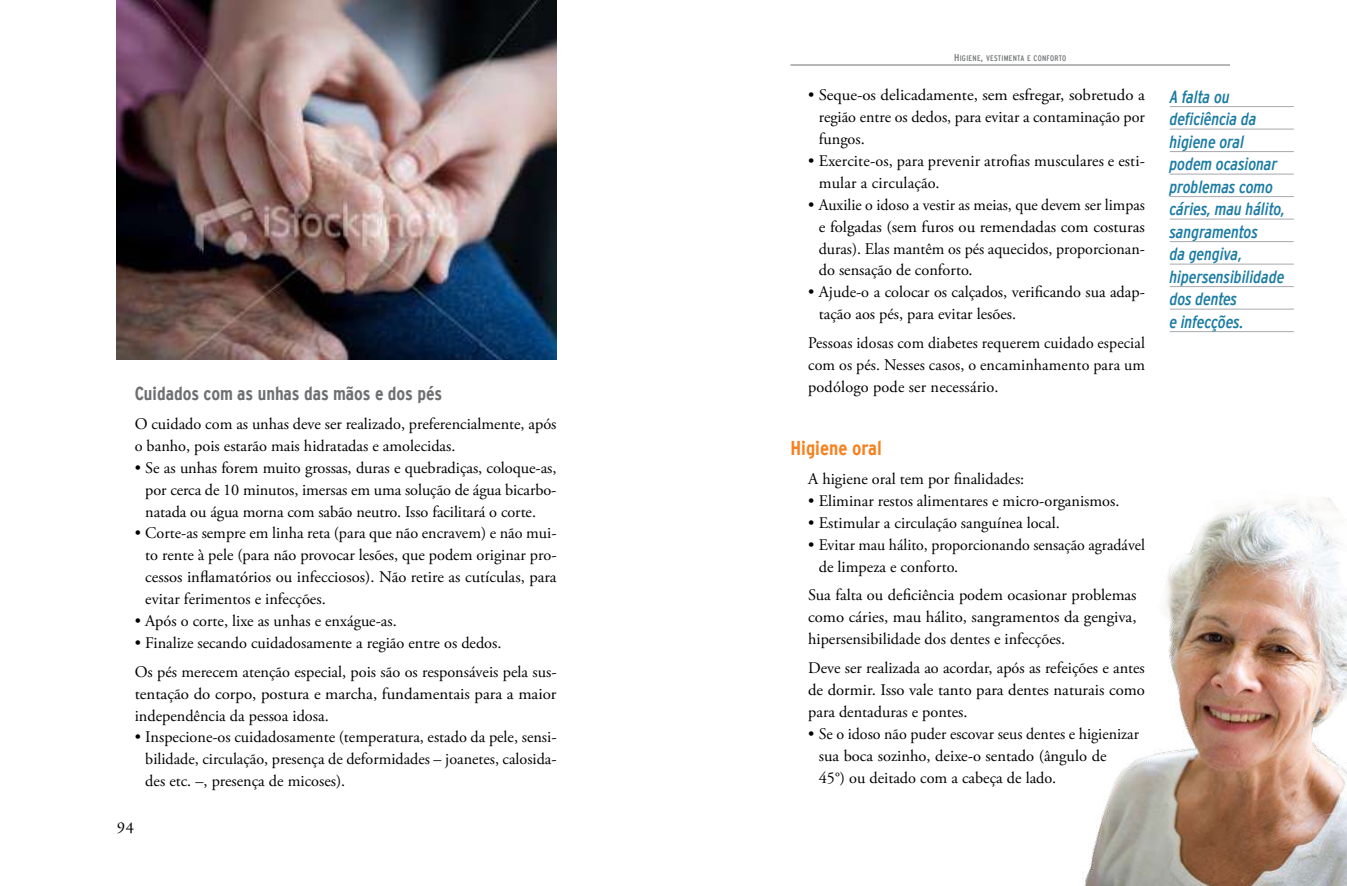
<style>
.page{position:relative;width:1347px;height:886px;background:#fff}
.page>*{position:absolute;margin:0;border:0;box-sizing:border-box;transform-origin:0 0}
.t1{font:700 condensed 20px "Interstate";color:#f58220}
.t2{font:700 condensed 18.75px "Interstate";color:#6d6f71}
.t3{font:italic condensed 17.5px/22.5px "Interstate";color:#1a7ba3}
.t4{font:17.5px "Adobe Garamond Pro";color:#000}
.t5{font:16.25px/21.9px "Adobe Garamond Pro";color:#000;text-align:justify}
.t6{font:16.25px/21.9px "Adobe Garamond Pro";color:#000;scale:1.04 1}
.t7{font:8px "Interstate Regular Condensed SC800";letter-spacing:.035em;color:#6d6f71}
.s1{font-size:10px}
</style>
<div class="page">
<hr style="left:790px;top:65px;width:440px;height:1px;background:#6d6f71">
<img style="left:117px;top:0;width:439px;height:360px">
<hr style="left:1169px;top:106px;width:124px;height:1px;background:#a7a9ac">
<hr style="left:1169px;top:129px;width:124px;height:1px;background:#a7a9ac">
<hr style="left:1169px;top:151px;width:124px;height:1px;background:#a7a9ac">
<hr style="left:1169px;top:174px;width:124px;height:1px;background:#a7a9ac">
<hr style="left:1169px;top:196px;width:124px;height:1px;background:#a7a9ac">
<hr style="left:1169px;top:219px;width:124px;height:1px;background:#a7a9ac">
<hr style="left:1169px;top:241px;width:124px;height:1px;background:#a7a9ac">
<hr style="left:1169px;top:264px;width:124px;height:1px;background:#a7a9ac">
<hr style="left:1169px;top:286px;width:124px;height:1px;background:#a7a9ac">
<hr style="left:1169px;top:309px;width:124px;height:1px;background:#a7a9ac">
<hr style="left:1169px;top:331px;width:124px;height:1px;background:#a7a9ac">
<img style="left:1082px;top:498px;width:264px;height:388px">
<p class="t2" style="left:135px;top:383px;width:309px">Cuidados com as unhas das mãos e dos pés</p>
<p class="t5" style="left:135px;top:413px;width:423px">O cuidado com as unhas deve ser realizado, preferencialmente, após o banho, pois estarão mais hidratadas e amolecidas.</p>
<p class="t5" style="left:145px;top:457px;width:413px;text-indent:-11px">• Se as unhas forem muito grossas, duras e quebradiças, coloque-as, por cerca de 10 minutos, imersas em uma solução de água bicarbo&shy;natada ou água morna com sabão neutro. Isso facilitará o corte.</p>
<p class="t5" style="left:145px;top:523px;width:413px;text-indent:-11px">• Corte-as sempre em linha reta (para que não encravem) e não mui&shy;to rente à pele (para não provocar lesões, que podem originar pro&shy;cessos inflamatórios ou infecciosos). Não retire as cutículas, para evitar ferimentos e infecções.</p>
<p class="t5" style="left:135px;top:610px;width:264px">• Após o corte, lixe as unhas e enxágue-as.</p>
<p class="t5" style="left:135px;top:629px;width:423px;line-height:29px">• Finalize secando cuidadosamente a região entre os dedos.<br>Os pés merecem atenção especial, pois são os responsáveis pela sus-</p>
<p class="t6" style="left:135px;top:683px;width:407px">tentação do corpo, postura e marcha, fundamentais para a maior independência da pessoa idosa.</p>
<p class="t5" style="left:145px;top:727px;width:413px;text-indent:-11px">• Inspecione-os cuidadosamente (temperatura, estado da pele, sensi&shy;bilidade, circulação, presença de deformidades – joanetes, calosida&shy;des etc. –, presença de micoses).</p>
<p class="t4" style="left:117px;top:814px;width:19px">94</p>
<p class="t7" style="left:954px;top:54px;width:114px"><span class="s1">H</span> IGIENE<span class="s1">,</span> VESTIMENTA E CONFORTO</p>
<p class="t5" style="left:819px;top:85px;width:328px;text-indent:-11px">• Seque-os delicadamente, sem esfregar, sobretudo a região entre os dedos, para evitar a contaminação por fungos.</p>
<p class="t5" style="left:819px;top:150px;width:327px;text-indent:-11px">• Exercite-os, para prevenir atrofias musculares e esti&shy;mular a circulação.</p>
<p class="t5" style="left:819px;top:194px;width:328px;text-indent:-11px">• Auxilie o idoso a vestir as meias, que devem ser limpas e folgadas (sem furos ou remendadas com costuras duras). Elas mantêm os pés aquecidos, proporcionan&shy;do sensação de conforto.</p>
<p class="t5" style="left:819px;top:282px;width:327px;text-indent:-11px">• Ajude-o a colocar os calçados, verificando sua adap&shy;tação aos pés, para evitar lesões.</p>
<p class="t5" style="left:808px;top:333px;width:338px">Pessoas idosas com diabetes requerem cuidado especial com os pés. Nesses casos, o encaminhamento para um podólogo pode ser necessário.</p>
<p class="t1" style="left:790px;top:437px;width:93px">Higiene oral</p>
<p class="t5" style="left:808px;top:468px;width:218px">A higiene oral tem por finalidades:</p>
<p class="t5" style="left:808px;top:490px;width:313px">• Eliminar restos alimentares e micro-organismos.</p>
<p class="t5" style="left:808px;top:512px;width:253px">• Estimular a circulação sanguínea local.</p>
<p class="t5" style="left:819px;top:534px;width:327px;text-indent:-11px">• Evitar mau hálito, proporcionando sensação agradável de limpeza e conforto.</p>
<p class="t5" style="left:808px;top:585px;width:330px">Sua falta ou deficiência podem ocasionar problemas como cáries, mau hálito, sangramentos da gengiva, hipersensibilidade dos dentes e infecções.</p>
<p class="t5" style="left:808px;top:658px;width:338px">Deve ser realizada ao acordar, após as refeições e antes de dormir. Isso vale tanto para dentes naturais como para dentaduras e pontes.</p>
<p class="t5" style="left:819px;top:723px;width:322px;text-align:left;text-indent:-11px">• Se o idoso não puder escovar seus dentes e higienizar sua boca sozinho, deixe-o sentado (ângulo de<br>45°) ou deitado com a cabeça de lado.</p>
<p class="t3" style="left:1169px;top:85px;width:117px">A falta ou deficiência da higiene oral podem ocasionar problemas como cáries, mau hálito, sangramentos<br>da gengiva, hipersensibilidade dos dentes<br>e infecções.</p>
</div>
